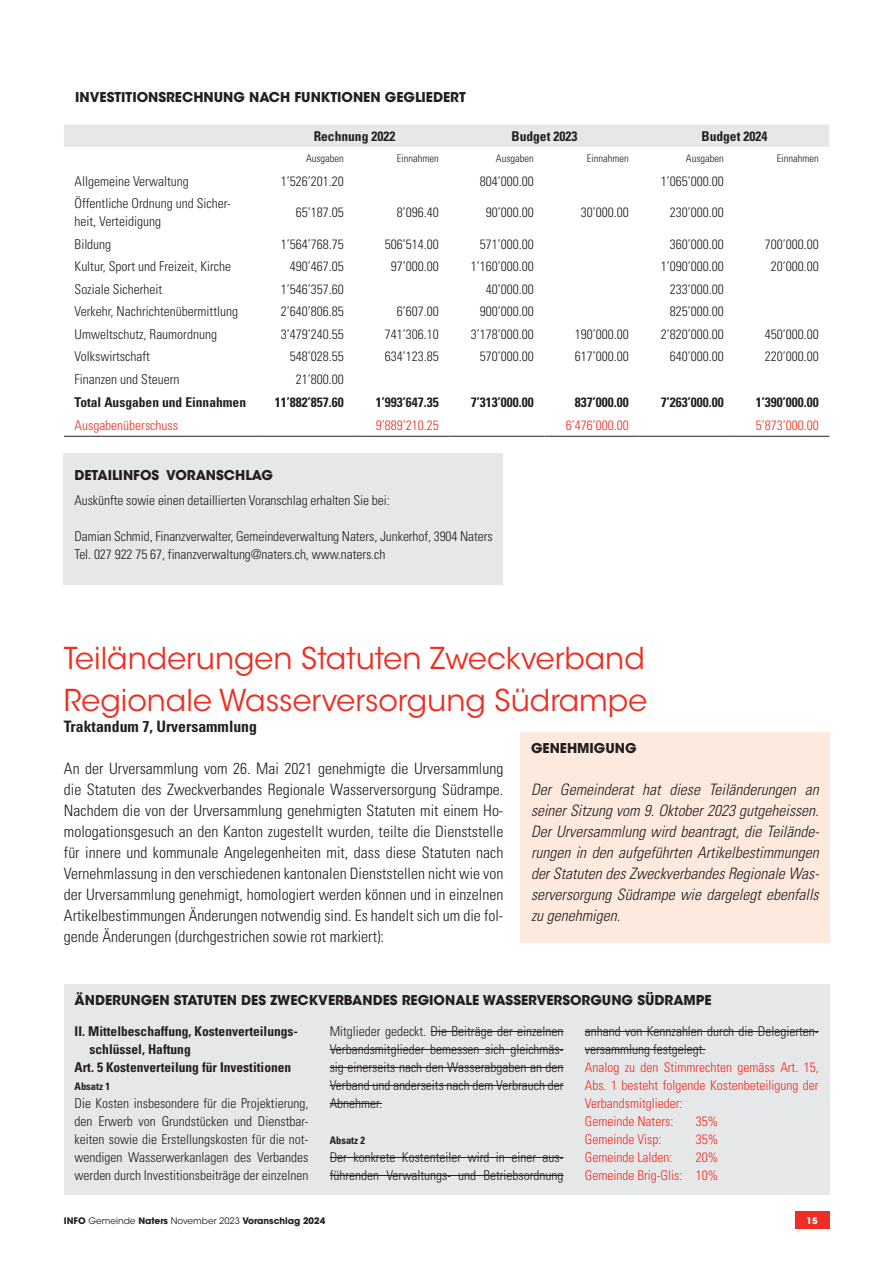
<style>
.page{position:relative;width:893px;height:1263px;background:#fff}
.page>*{position:absolute;margin:0;border:0;box-sizing:border-box;transform-origin:0 0}
.t1{font:30px/42px "ITC Avant Garde Std";color:#ee2e22}
.t2{font:300 condensed 15.75px/21px "Univers LT Std";color:#231f20;text-align:justify}
.t3{font:italic 300 condensed 15.75px/21px "Univers LT Std";color:#231f20;text-align:justify}
.t4{font:700 condensed 15.75px "Univers LT Std";color:#231f20}
.t5{font:300 condensed 13.5px/18px "Univers LT Std";color:#231f20}
.t6{font:300 condensed 13.5px/18px "Univers LT Std";color:#ee2e22}
.t7{font:700 condensed 13.5px "Univers LT Std";color:#231f20}
.t8{font:700 13.5px "ITC Avant Garde Std";color:#231f20}
.t9{font:300 condensed 10.5px "Univers LT Std";color:#231f20}
.t10{font:700 condensed 10.5px "Univers LT Std";color:#231f20}
.t11{font:700 9px "ITC Avant Garde Std";color:#231f20}
.t12{font:700 9px "ITC Avant Garde Std";color:#fff}
.s1{font-weight:400}
</style>
<div class="page">
<div style="left:795px;top:1212px;width:34px;height:17px;background:#ee2e22"></div>
<div style="left:64px;top:124px;width:765px;height:23px;background:#e6e7e9"></div>
<hr style="left:64px;top:436px;width:196px;height:1px;background:#231f20">
<hr style="left:260px;top:436px;width:95px;height:1px;background:#231f20">
<hr style="left:355px;top:436px;width:94px;height:1px;background:#231f20">
<hr style="left:449px;top:436px;width:95px;height:1px;background:#231f20">
<hr style="left:544px;top:436px;width:95px;height:1px;background:#231f20">
<hr style="left:639px;top:436px;width:95px;height:1px;background:#231f20">
<hr style="left:734px;top:436px;width:95px;height:1px;background:#231f20">
<div style="left:520px;top:732px;width:309px;height:210px;background:#fde9dd"></div>
<div style="left:64px;top:984px;width:765px;height:210px;background:#e6e7e9"></div>
<hr style="left:431px;top:1031px;width:133px;height:1px;background:#231f20">
<hr style="left:330px;top:1049px;width:234px;height:1px;background:#231f20">
<hr style="left:330px;top:1067px;width:234px;height:1px;background:#231f20">
<hr style="left:330px;top:1085px;width:234px;height:1px;background:#231f20">
<hr style="left:330px;top:1103px;width:52px;height:1px;background:#231f20">
<hr style="left:330px;top:1157px;width:234px;height:1px;background:#231f20">
<hr style="left:330px;top:1175px;width:234px;height:1px;background:#231f20">
<hr style="left:585px;top:1031px;width:234px;height:1px;background:#231f20">
<hr style="left:585px;top:1049px;width:121px;height:1px;background:#231f20">
<div style="left:64px;top:454px;width:439px;height:131px;background:#e6e7e9"></div>
<p class="t8" style="left:75px;top:88px;width:392px">INVESTITIONSRECHNUNG NACH FUNKTIONEN GEGLIEDERT</p>
<p class="t7" style="left:314px;top:127px;width:83px">Rechnung 2022</p>
<p class="t7" style="left:511px;top:127px;width:67px">Budget 2023</p>
<p class="t7" style="left:701px;top:127px;width:67px">Budget 2024</p>
<p class="t9" style="left:306px;top:152px;width:39px">Ausgaben</p>
<p class="t9" style="left:397px;top:152px;width:43px">Einnahmen</p>
<p class="t9" style="left:496px;top:152px;width:39px">Ausgaben</p>
<p class="t9" style="left:587px;top:152px;width:43px">Einnahmen</p>
<p class="t9" style="left:686px;top:152px;width:39px">Ausgaben</p>
<p class="t9" style="left:777px;top:152px;width:43px">Einnahmen</p>
<p class="t5" style="left:75px;top:172px;width:116px">Allgemeine Verwaltung</p>
<p class="t5" style="left:281px;top:172px;width:64px">1’526’201.20</p>
<p class="t5" style="left:480px;top:172px;width:55px">804’000.00</p>
<p class="t5" style="left:661px;top:172px;width:64px">1’065’000.00</p>
<p class="t5" style="left:75px;top:194px;width:158px">Öffentliche Ordnung und Sicher&shy;heit, Verteidigung</p>
<p class="t5" style="left:296px;top:203px;width:49px">65’187.05</p>
<p class="t5" style="left:397px;top:203px;width:43px">8’096.40</p>
<p class="t5" style="left:486px;top:203px;width:49px">90’000.00</p>
<p class="t5" style="left:581px;top:203px;width:49px">30’000.00</p>
<p class="t5" style="left:670px;top:203px;width:55px">230’000.00</p>
<p class="t5" style="left:75px;top:235px;width:38px">Bildung</p>
<p class="t5" style="left:281px;top:235px;width:64px">1’564’768.75</p>
<p class="t5" style="left:385px;top:235px;width:55px">506’514.00</p>
<p class="t5" style="left:480px;top:235px;width:55px">571’000.00</p>
<p class="t5" style="left:670px;top:235px;width:55px">360’000.00</p>
<p class="t5" style="left:765px;top:235px;width:55px">700’000.00</p>
<p class="t5" style="left:75px;top:257px;width:158px">Kultur, Sport und Freizeit, Kirche</p>
<p class="t5" style="left:290px;top:257px;width:55px">490’467.05</p>
<p class="t5" style="left:391px;top:257px;width:49px">97’000.00</p>
<p class="t5" style="left:471px;top:257px;width:64px">1’160’000.00</p>
<p class="t5" style="left:661px;top:257px;width:64px">1’090’000.00</p>
<p class="t5" style="left:771px;top:257px;width:49px">20’000.00</p>
<p class="t5" style="left:75px;top:280px;width:89px">Soziale Sicherheit</p>
<p class="t5" style="left:281px;top:280px;width:64px">1’546’357.60</p>
<p class="t5" style="left:486px;top:280px;width:49px">40’000.00</p>
<p class="t5" style="left:670px;top:280px;width:55px">233’000.00</p>
<p class="t5" style="left:75px;top:303px;width:165px">Verkehr, Nachrichtenübermittlung</p>
<p class="t5" style="left:281px;top:303px;width:64px">2’640’806.85</p>
<p class="t5" style="left:397px;top:303px;width:43px">6’607.00</p>
<p class="t5" style="left:480px;top:303px;width:55px">900’000.00</p>
<p class="t5" style="left:670px;top:303px;width:55px">825’000.00</p>
<p class="t5" style="left:75px;top:325px;width:144px">Umweltschutz, Raumordnung</p>
<p class="t5" style="left:281px;top:325px;width:64px">3’479’240.55</p>
<p class="t5" style="left:385px;top:325px;width:55px">741’306.10</p>
<p class="t5" style="left:471px;top:325px;width:64px">3’178’000.00</p>
<p class="t5" style="left:575px;top:325px;width:55px">190’000.00</p>
<p class="t5" style="left:661px;top:325px;width:64px">2’820’000.00</p>
<p class="t5" style="left:765px;top:325px;width:55px">450’000.00</p>
<p class="t5" style="left:75px;top:348px;width:77px">Volkswirtschaft</p>
<p class="t5" style="left:290px;top:348px;width:55px">548’028.55</p>
<p class="t5" style="left:385px;top:348px;width:55px">634’123.85</p>
<p class="t5" style="left:480px;top:348px;width:55px">570’000.00</p>
<p class="t5" style="left:575px;top:348px;width:55px">617’000.00</p>
<p class="t5" style="left:670px;top:348px;width:55px">640’000.00</p>
<p class="t5" style="left:765px;top:348px;width:55px">220’000.00</p>
<p class="t5" style="left:75px;top:370px;width:106px">Finanzen und Steuern</p>
<p class="t5" style="left:296px;top:370px;width:49px">21’800.00</p>
<p class="t7" style="left:75px;top:394px;width:173px">Total Ausgaben und Einnahmen</p>
<p class="t7" style="left:275px;top:394px;width:70px">11’882’857.60</p>
<p class="t7" style="left:376px;top:394px;width:64px">1’993’647.35</p>
<p class="t7" style="left:471px;top:394px;width:64px">7’313’000.00</p>
<p class="t7" style="left:575px;top:394px;width:55px">837’000.00</p>
<p class="t7" style="left:661px;top:394px;width:64px">7’263’000.00</p>
<p class="t7" style="left:756px;top:394px;width:64px">1’390’000.00</p>
<p class="t6" style="left:75px;top:416px;width:105px">Ausgabenüberschuss</p>
<p class="t6" style="left:376px;top:416px;width:64px">9’889’210.25</p>
<p class="t6" style="left:566px;top:416px;width:64px">6’476’000.00</p>
<p class="t6" style="left:756px;top:416px;width:64px">5’873’000.00</p>
<p class="t8" style="left:74px;top:466px;width:200px">DETAILINFOS VORANSCHLAG</p>
<p class="t5" style="left:74px;top:492px;width:317px">Auskünfte sowie einen detaillierten Voranschlag erhalten Sie bei:</p>
<p class="t5" style="left:74px;top:528px;width:420px">Damian Schmid, Finanzverwalter, Gemeindeverwaltung Naters, Junkerhof, 3904 Naters<br>Tel. 027 922 75 67, finanzverwaltung@naters.ch, www.naters.ch</p>
<h1 class="t1" style="left:64px;top:638px;width:585px">Teiländerungen Statuten Zweckverband<br>Regionale Wasserversorgung Südrampe</h1>
<p class="t4" style="left:64px;top:717px;width:195px">Traktandum 7, Urversammlung</p>
<p class="t2" style="left:64px;top:758px;width:441px">An der Urversammlung vom 26. Mai 2021 genehmigte die Urversammlung die Statuten des Zweckverbandes Regionale Wasserversorgung Südrampe.<br>Nachdem die von der Urversammlung genehmigten Statuten mit einem Ho&shy;mologationsgesuch an den Kanton zugestellt wurden, teilte die Dienststelle für innere und kommunale Angelegenheiten mit, dass diese Statuten nach Vernehmlassung in den verschiedenen kantonalen Dienststellen nicht wie von der Urversammlung genehmigt, homologiert werden können und in einzelnen Artikelbestimmungen Änderungen notwendig sind. Es handelt sich um die fol&shy;gende Änderungen (durchgestrichen sowie rot markiert):</p>
<p class="t8" style="left:531px;top:739px;width:107px">GENEHMIGUNG</p>
<p class="t3" style="left:531px;top:779px;width:290px">Der Gemeinderat hat diese Teiländerungen an seiner Sitzung vom 9. Oktober 2023 gutgeheissen.<br>Der Urversammlung wird beantragt, die Teilände&shy;rungen in den aufgeführten Artikelbestimmungen der Statuten des Zweckverbandes Regionale Was&shy;serversorgung Südrampe wie dargelegt ebenfalls zu genehmigen.</p>
<p class="t8" style="left:75px;top:992px;width:638px">ÄNDERUNGEN STATUTEN DES ZWECKVERBANDES REGIONALE WASSERVERSORGUNG SÜDRAMPE</p>
<p class="t7" style="left:75px;top:1023px;width:225px">II. Mittelbeschaffung, Kostenverteilungs-</p>
<p class="t7" style="left:90px;top:1041px;width:103px">schlüssel, Haftung</p>
<p class="t7" style="left:75px;top:1059px;width:218px">Art. 5 Kostenverteilung für Investitionen</p>
<p class="t10" style="left:75px;top:1080px;width:37px">Absatz 1</p>
<p class="t5" style="left:75px;top:1094px;width:235px;text-align:justify">Die Kosten insbesondere für die Projektierung, den Erwerb von Grundstücken und Dienstbar&shy;keiten sowie die Erstellungskosten für die not&shy;wendigen Wasserwerkanlagen des Verbandes werden durch Investitionsbeiträge der einzelnen</p>
<p class="t5" style="left:330px;top:1022px;width:235px;text-align:justify">Mitglieder gedeckt. Die Beiträge der einzelnen Verbandsmitglieder bemessen sich gleichmäs&shy;sig einerseits nach den Wasserabgaben an den Verband und anderseits nach dem Verbrauch der Abnehmer.</p>
<p class="t10" style="left:330px;top:1134px;width:37px">Absatz 2</p>
<p class="t5" style="left:330px;top:1148px;width:235px">Der konkrete Kostenteiler wird in einer aus&shy;führenden Verwaltungs- und Betriebsordnung</p>
<p class="t5" style="left:585px;top:1022px;width:235px">anhand von Kennzahlen durch die Delegierten&shy;versammlung festgelegt.</p>
<p class="t6" style="left:585px;top:1058px;width:235px">Analog zu den Stimmrechten gemäss Art. 15,<br>Abs. 1 besteht folgende Kostenbeteiligung der<br>Verbandsmitglieder:<br>Gemeinde Naters:</p>
<p class="t6" style="left:696px;top:1112px;width:24px">35%</p>
<p class="t6" style="left:585px;top:1130px;width:78px">Gemeinde Visp:</p>
<p class="t6" style="left:696px;top:1130px;width:24px">35%</p>
<p class="t6" style="left:585px;top:1148px;width:89px">Gemeinde Lalden:</p>
<p class="t6" style="left:585px;top:1148px;width:135px;text-align:right">20%<br>Gemeinde Brig-Glis: 10%</p>
<p class="t11" style="left:64px;top:1214px;width:263px">INFO <span class="s1">Gemeinde</span> Naters <span class="s1">November 2023</span> Voranschlag 2024</p>
<p class="t12" style="left:807px;top:1214px;width:13px">15</p>
</div>
